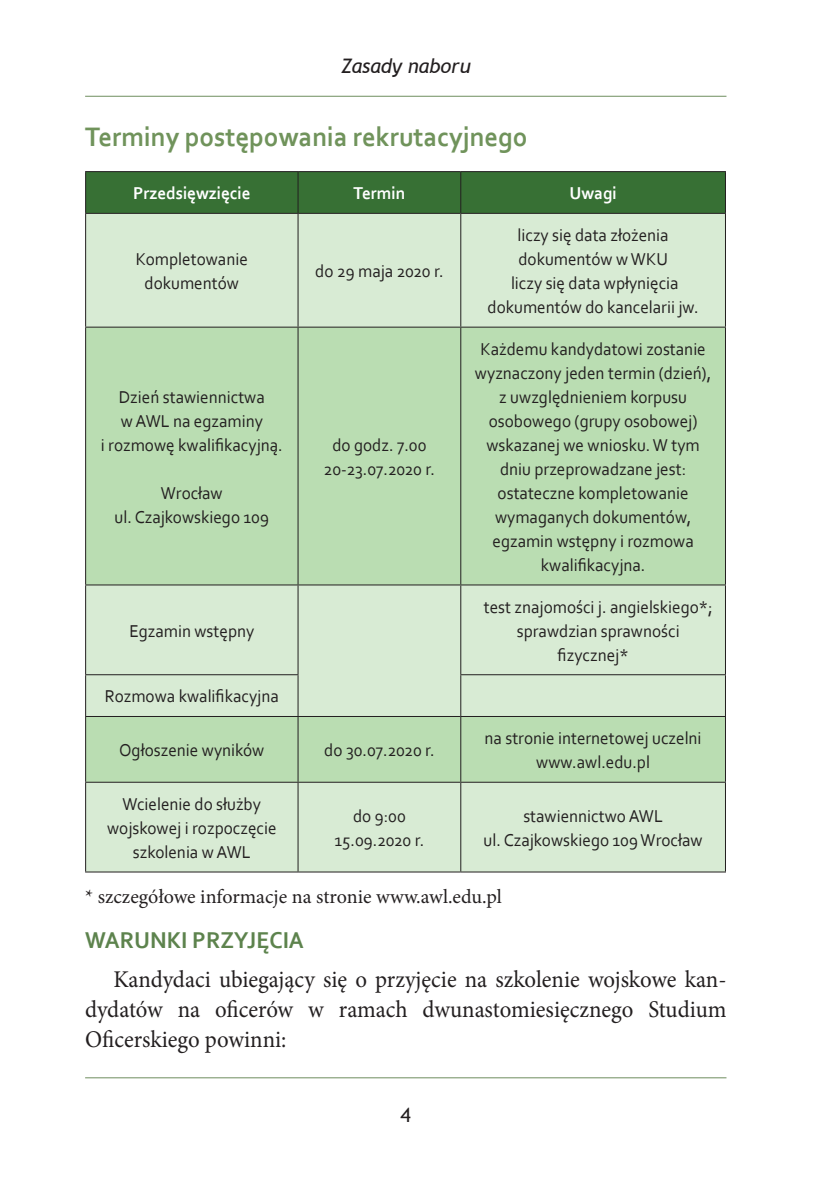
<style>
.page{position:relative;width:840px;height:1191px;background:#fff}
.page>*{position:absolute;margin:0;border:0;box-sizing:border-box;transform-origin:0 0}
.Tytuł_2_st{font:700 28px "Corbel";color:#70935b;scale:.95 1}
.Tekst_podstawowy{font:24px/30px "Minion Pro";color:#231f20;text-align:justify;scale:.95 1}
.Tytuł_3_st{font:700 24px "Corbel";color:#5d834d;scale:.95 1}
.Tekst_podstawowy_bez{font:20px "Minion Pro";color:#231f20}
.t1{font:italic 20px "Trebuchet MS";color:#231f20}
.t2{font:20px "Trebuchet MS";color:#231f20}
.Tebela_tekst{font:18px/24px "Corbel";color:#231f20;text-align:center;scale:.95 1}
.Tabela_główka{font:700 18px "Corbel";color:#fff;scale:.95 1}
.Tebela_tekst-2{font:18px "Corbel";letter-spacing:-.02em;color:#231f20;scale:.95 1}
</style>
<div class="page">
<hr style="left:85px;top:96px;width:641px;height:1px;background:#6e8e5e">
<hr style="left:85px;top:1077px;width:641px;height:1px;background:#6e8e5e">
<div style="left:86px;top:172px;width:638px;height:41px;background:#377034"></div>
<div style="left:86px;top:214px;width:638px;height:657px;background:#d8ebd4"></div>
<svg style="left:86px;top:328px;width:638px;height:453px;background:#c2e0bb"></svg>
<hr style="left:85px;top:171px;width:213px;height:1px;background:#231f20">
<hr style="left:85px;top:172px;width:1px;height:41px;background:#231f20">
<hr style="left:298px;top:171px;width:162px;height:1px;background:#231f20">
<hr style="left:297px;top:172px;width:1px;height:41px;background:#231f20">
<hr style="left:460px;top:171px;width:265px;height:1px;background:#231f20">
<hr style="left:460px;top:172px;width:1px;height:41px;background:#231f20">
<hr style="left:724px;top:172px;width:1px;height:41px;background:#231f20">
<hr style="left:85px;top:213px;width:213px;height:1px;background:#231f20">
<hr style="left:85px;top:214px;width:1px;height:113px;background:#231f20">
<hr style="left:298px;top:213px;width:162px;height:1px;background:#231f20">
<hr style="left:297px;top:214px;width:1px;height:113px;background:#231f20">
<hr style="left:460px;top:213px;width:265px;height:1px;background:#231f20">
<hr style="left:460px;top:214px;width:1px;height:113px;background:#231f20">
<hr style="left:724px;top:214px;width:1px;height:113px;background:#231f20">
<hr style="left:85px;top:327px;width:213px;height:1px;background:#231f20">
<hr style="left:85px;top:328px;width:1px;height:256px;background:#231f20">
<hr style="left:298px;top:327px;width:162px;height:1px;background:#231f20">
<hr style="left:297px;top:328px;width:1px;height:256px;background:#231f20">
<hr style="left:460px;top:327px;width:265px;height:1px;background:#231f20">
<hr style="left:460px;top:328px;width:1px;height:256px;background:#231f20">
<hr style="left:724px;top:328px;width:1px;height:256px;background:#231f20">
<hr style="left:85px;top:584px;width:213px;height:1px;background:#231f20">
<hr style="left:85px;top:585px;width:1px;height:89px;background:#231f20">
<hr style="left:298px;top:584px;width:162px;height:1px;background:#231f20">
<hr style="left:297px;top:585px;width:1px;height:89px;background:#231f20">
<hr style="left:460px;top:584px;width:265px;height:1px;background:#231f20">
<hr style="left:460px;top:585px;width:1px;height:89px;background:#231f20">
<hr style="left:724px;top:585px;width:1px;height:89px;background:#231f20">
<hr style="left:85px;top:674px;width:213px;height:1px;background:#231f20">
<hr style="left:85px;top:675px;width:1px;height:41px;background:#231f20">
<hr style="left:297px;top:675px;width:1px;height:41px;background:#231f20">
<hr style="left:460px;top:674px;width:265px;height:1px;background:#231f20">
<hr style="left:460px;top:675px;width:1px;height:41px;background:#231f20">
<hr style="left:724px;top:675px;width:1px;height:41px;background:#231f20">
<hr style="left:85px;top:716px;width:213px;height:1px;background:#231f20">
<hr style="left:85px;top:717px;width:1px;height:64px;background:#231f20">
<hr style="left:298px;top:716px;width:162px;height:1px;background:#231f20">
<hr style="left:297px;top:717px;width:1px;height:64px;background:#231f20">
<hr style="left:460px;top:716px;width:265px;height:1px;background:#231f20">
<hr style="left:460px;top:717px;width:1px;height:64px;background:#231f20">
<hr style="left:724px;top:717px;width:1px;height:64px;background:#231f20">
<hr style="left:85px;top:781px;width:213px;height:1px;background:#231f20">
<hr style="left:85px;top:782px;width:1px;height:89px;background:#231f20">
<hr style="left:298px;top:781px;width:162px;height:1px;background:#231f20">
<hr style="left:297px;top:782px;width:1px;height:89px;background:#231f20">
<hr style="left:460px;top:781px;width:265px;height:1px;background:#231f20">
<hr style="left:460px;top:782px;width:1px;height:89px;background:#231f20">
<hr style="left:724px;top:782px;width:1px;height:89px;background:#231f20">
<hr style="left:85px;top:871px;width:213px;height:1px;background:#231f20">
<hr style="left:298px;top:871px;width:162px;height:1px;background:#231f20">
<hr style="left:460px;top:871px;width:265px;height:1px;background:#231f20">
<p class="t1" style="left:340px;top:54px;width:131px">Zasady naboru</p>
<p class="Tytuł_2_st" style="left:85px;top:119px;width:467px">Terminy postępowania rekrutacyjnego</p>
<p class="Tabela_główka" style="left:133px;top:182px;width:125px">Przedsięwzięcie</p>
<p class="Tabela_główka" style="left:353px;top:182px;width:56px">Termin</p>
<p class="Tabela_główka" style="left:569px;top:182px;width:51px">Uwagi</p>
<p class="Tebela_tekst" style="left:136px;top:246px;width:119px">Kompletowanie dokumentów</p>
<p class="Tebela_tekst" style="left:315px;top:258px;width:136px">do 29 maja 2020 r.</p>
<p class="Tebela_tekst" style="left:119px;top:384px;width:155px">Dzień stawiennictwa</p>
<p class="Tebela_tekst" style="left:101px;top:408px;width:193px">w AWL na egzaminy<br>i rozmowę kwalifikacyjną.</p>
<p class="Tebela_tekst" style="left:161px;top:480px;width:67px">Wrocław</p>
<p class="Tebela_tekst" style="left:114px;top:504px;width:164px">ul. Czajkowskiego 109</p>
<p class="Tebela_tekst" style="left:129px;top:618px;width:133px">Egzamin wstępny</p>
<p class="Tebela_tekst" style="left:332px;top:432px;width:100px">do godz. 7.00</p>
<p class="Tebela_tekst-2" style="left:324px;top:457px;width:118px">20-23.07.2020 r.</p>
<p class="Tebela_tekst" style="left:105px;top:684px;width:184px">Rozmowa kwalifikacyjna</p>
<p class="Tebela_tekst" style="left:119px;top:737px;width:154px">Ogłoszenie wyników</p>
<p class="Tebela_tekst" style="left:324px;top:737px;width:117px">do 30.07.2020 r.</p>
<p class="Tebela_tekst" style="left:517px;top:222px;width:160px;text-align:left">liczy się data złożenia dokumentów wWKU</p>
<p class="Tebela_tekst" style="left:487px;top:270px;width:224px">liczy się data wpłynięcia dokumentów do kancelarii jw.</p>
<p class="Tebela_tekst" style="left:480px;top:336px;width:238px">Każdemu kandydatowi zostanie</p>
<p class="Tebela_tekst" style="left:474px;top:360px;width:250px">wyznaczony jeden termin (dzień),</p>
<p class="Tebela_tekst" style="left:486px;top:384px;width:226px">z uwzględnieniem korpusu osobowego (grupy osobowej) wskazanej we wniosku. W tym dniu przeprowadzane jest: ostateczne kompletowanie wymaganych dokumentów, egzamin wstępny i rozmowa kwalifikacyjna.</p>
<p class="Tebela_tekst" style="left:483px;top:594px;width:242px">test znajomości j. angielskiego*;</p>
<p class="Tebela_tekst" style="left:516px;top:618px;width:173px">sprawdzian sprawności fizycznej*</p>
<p class="Tebela_tekst" style="left:484px;top:725px;width:230px">na stronie internetowej uczelni www.awl.edu.pl</p>
<p class="Tebela_tekst" style="left:107px;top:791px;width:180px">Wcielenie do służby wojskowej i rozpoczęcie szkolenia w AWL</p>
<p class="Tebela_tekst" style="left:353px;top:803px;width:57px">do 9:00</p>
<p class="Tebela_tekst" style="left:334px;top:827px;width:96px">15.09.2020 r.</p>
<p class="Tebela_tekst" style="left:483px;top:803px;width:232px">stawiennictwo AWL<br>ul. Czajkowskiego 109 Wrocław</p>
<p class="Tekst_podstawowy_bez" style="left:85px;top:882px;width:418px">* szczegółowe informacje na stronie www.awl.edu.pl</p>
<p class="Tytuł_3_st" style="left:85px;top:924px;width:232px">WARUNKI PRZYJĘCIA</p>
<p class="Tekst_podstawowy" style="left:85px;top:964px;width:676px;text-indent:28px">Kandydaci ubiegający się o przyjęcie na szkolenie wojskowe kan&shy;dydatów na oficerów w ramach dwunastomiesięcznego Studium Oficerskiego powinni:</p>
<p class="t2" style="left:400px;top:1102px;width:12px">4</p>
</div>
